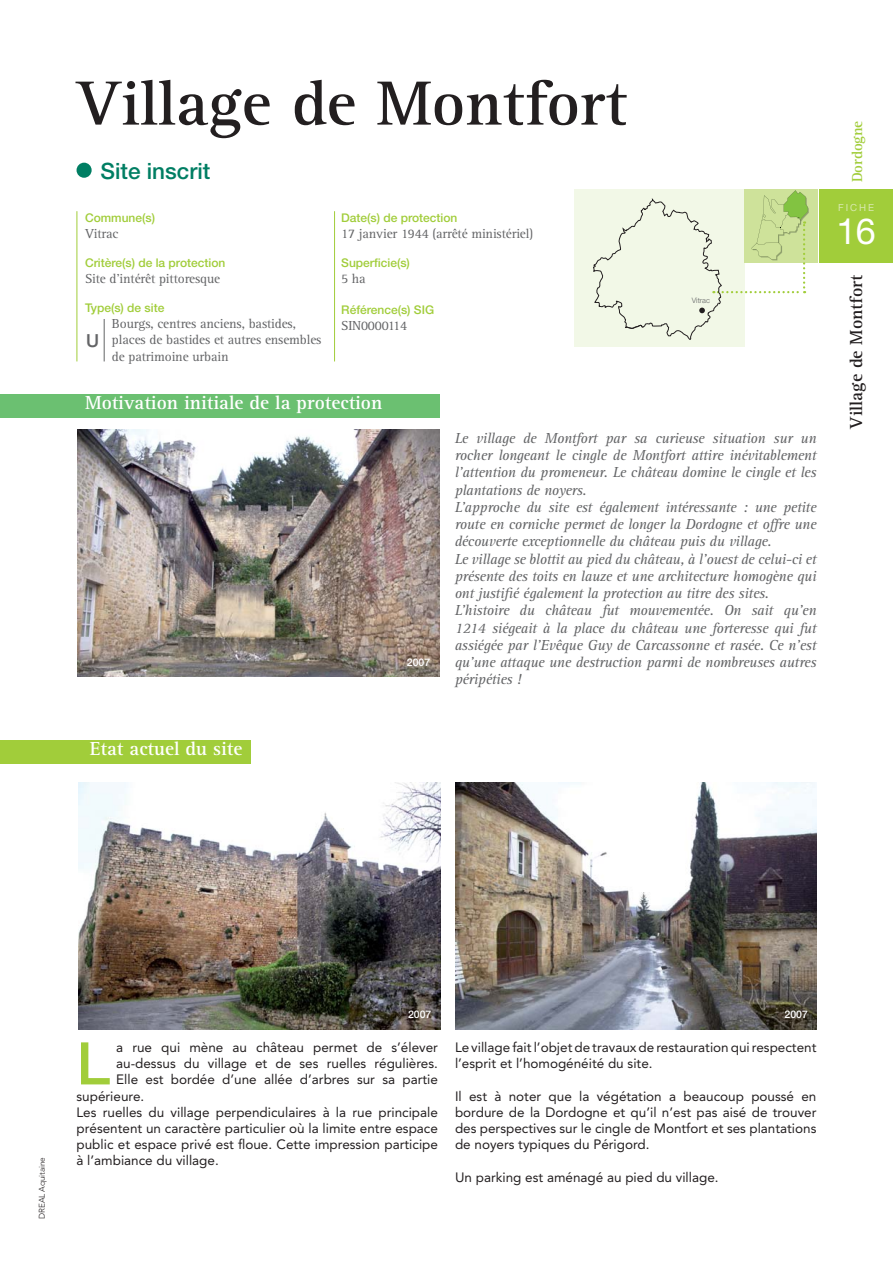
<style>
.page{position:relative;width:893px;height:1263px;background:#fff}
.page>*{position:absolute;margin:0;border:0;box-sizing:border-box;transform-origin:0 0}
.t1{font:700 64.5px "Rotis Serif";color:#231f20}
.t2{font:500 58.95px "Helvetica Neue";color:#a1cd3a}
.t3{font:36px "Helvetica Neue";color:#fff}
.t4{font:500 22.5px "Helvetica Neue";color:#007e63}
.t5{font:700 19.5px "Rotis Serif";color:#fff}
.t6{font:700 18px "Rotis Serif";color:#231f20}
.t7{font:500 18px "Helvetica Neue";color:#636466}
.t8{font:italic 15px/17.2px "Rotis Serif";letter-spacing:-.02em;color:#636466}
.t9{font:700 15px "Rotis Serif";letter-spacing:-.01em;color:#a1cd3a}
.t10{font:13.5px/16.2px "Avenir";color:#231f20}
.t11{font:13.5px/16.2px "Rotis Serif";letter-spacing:-.01em;color:#636466}
.t12{font:500 12px "Helvetica Neue";color:#a1cd3a}
.t13{font:500 10.5px "Helvetica Neue";color:#fff}
.t14{font:9.75px "Helvetica Neue";letter-spacing:.2em;color:#d7e8ae}
.t15{font:300 8.25px "Avenir";letter-spacing:-.01em;color:#231f20}
.t16{font:300 7.5px "Helvetica Neue";color:#636466}
</style>
<div class="page">
<div style="left:0;top:740px;width:79px;height:23px;background:#a1cd3a"></div>
<div style="left:77px;top:740px;width:174px;height:23px;background:#a1cd3a"></div>
<div style="left:77px;top:394px;width:363px;height:23px;background:#6bc071"></div>
<div style="left:0;top:394px;width:79px;height:23px;background:#6bc071"></div>
<div style="left:574px;top:189px;width:170px;height:158px;background:#f2f8e7"></div>
<div style="left:819px;top:189px;width:74px;height:74px;background:#a1cd3a"></div>
<div style="left:744px;top:189px;width:73px;height:74px;background:#cee29a"></div>
<img style="left:78px;top:429px;width:361px;height:247px">
<img style="left:79px;top:782px;width:361px;height:247px">
<hr style="left:77px;top:211px;width:1px;height:150px;background:#a1cd3a">
<hr style="left:334px;top:211px;width:1px;height:150px;background:#a1cd3a">
<div style="left:77px;top:163px;width:15px;height:15px;background:#007e63;border-radius:50%"></div>
<hr style="left:104px;top:319px;width:1px;height:42px;background:#636466">
<img style="left:455px;top:782px;width:361px;height:247px">
<svg style="left:593px;top:190px;width:216px;height:150px"></svg>
<h1 class="t1" style="left:77px;top:80px;width:552px">Village de Montfort</h1>
<h3 class="t4" style="left:101px;top:163px;width:111px">Site inscrit</h3>
<p class="t12" style="left:85px;top:213px;width:72px">Commune(s)</p>
<p class="t11" style="left:85px;top:227px;width:35px">Vitrac</p>
<p class="t12" style="left:85px;top:258px;width:142px">Critère(s) de la protection</p>
<p class="t11" style="left:85px;top:272px;width:137px">Site d’intérêt pittoresque</p>
<p class="t12" style="left:85px;top:303px;width:81px">Type(s) de site</p>
<p class="t11" style="left:112px;top:317px;width:211px">Bourgs, centres anciens, bastides, places de bastides et autres ensembles de patrimoine urbain</p>
<p class="t7" style="left:86px;top:334px;width:14px">U</p>
<p class="t12" style="left:341px;top:213px;width:118px">Date(s) de protection</p>
<p class="t11" style="left:341px;top:227px;width:193px">17 janvier 1944 (arrêté ministériel)</p>
<p class="t12" style="left:341px;top:258px;width:70px">Superficie(s)</p>
<p class="t11" style="left:341px;top:272px;width:26px">5 ha</p>
<p class="t12" style="left:341px;top:305px;width:94px">Référence(s) SIG</p>
<p class="t11" style="left:341px;top:319px;width:67px">SIN0000114</p>
<h3 class="t5" style="left:85px;top:396px;width:299px">Motivation initiale de la protection</h3>
<p class="t16" style="left:692px;top:298px;width:20px">Vitrac</p>
<h3 class="t5" style="left:90px;top:742px;width:154px">Etat actuel du site</h3>
<p class="t13" style="left:407px;top:658px;width:25px">2007</p>
<p class="t8" style="left:455px;top:431px;width:363px">Le village de Montfort par sa curieuse situation sur un rocher longeant le cingle de Montfort attire inévitablement l’attention du promeneur. Le château domine le cingle et les plantations de noyers.<br>L’approche du site est également intéressante : une petite route en corniche permet de longer la Dordogne et offre une découverte exceptionnelle du château puis du village.<br>Le village se blottit au pied du château, à l’ouest de celui-ci et présente des toits en lauze et une architecture homogène qui ont justifié également la protection au titre des sites.<br>L’histoire du château fut mouvementée. On sait qu’en 1214 siégeait à la place du château une forteresse qui fut assiégée par l’Evêque Guy de Carcassonne et rasée. Ce n’est qu’une attaque une destruction parmi de nombreuses autres péripéties !</p>
<p class="t9" style="left:852px;top:182px;width:63px;rotate:-90deg">Dordogne</p>
<p class="t14" style="left:838px;top:204px;width:37px">FICHE</p>
<h3 class="t3" style="left:837px;top:218px;width:41px">16</h3>
<p class="t6" style="left:850px;top:428px;width:155px;rotate:-90deg">Village de Montfort</p>
<p class="t15" style="left:39px;top:1219px;width:64px;rotate:-90deg">DREAL Aquitaine</p>
<p class="t13" style="left:408px;top:1011px;width:25px">2007</p>
<h2 class="t2" style="left:77px;top:1042px;width:35px">L</h2>
<p class="t10" style="left:116px;top:1040px;width:323px">a rue qui mène au château permet de s’élever</p>
<p class="t10" style="left:116px;top:1056px;width:323px">au-dessus du village et de ses ruelles régulières.</p>
<p class="t10" style="left:116px;top:1073px;width:323px">Elle est bordée d’une allée d’arbres sur sa partie</p>
<p class="t10" style="left:77px;top:1089px;width:69px">supérieure.</p>
<p class="t10" style="left:77px;top:1105px;width:363px">Les ruelles du village perpendiculaires à la rue principale</p>
<p class="t10" style="left:77px;top:1121px;width:363px">présentent un caractère particulier où la limite entre espace</p>
<p class="t10" style="left:77px;top:1137px;width:363px">public et espace privé est floue. Cette impression participe</p>
<p class="t10" style="left:77px;top:1154px;width:144px">à l’ambiance du village.</p>
<p class="t13" style="left:785px;top:1011px;width:25px">2007</p>
<p class="t10" style="left:455px;top:1040px;width:363px">Le village fait l’objet de travaux de restauration qui respectent l’esprit et l’homogénéité du site.</p>
<p class="t10" style="left:455px;top:1089px;width:363px;text-align:justify">Il est à noter que la végétation a beaucoup poussé en bordure de la Dordogne et qu’il n’est pas aisé de trouver des perspectives sur le cingle de Montfort et ses plantations de noyers typiques du Périgord.</p>
<p class="t10" style="left:455px;top:1170px;width:265px">Un parking est aménagé au pied du village.</p>
</div>
